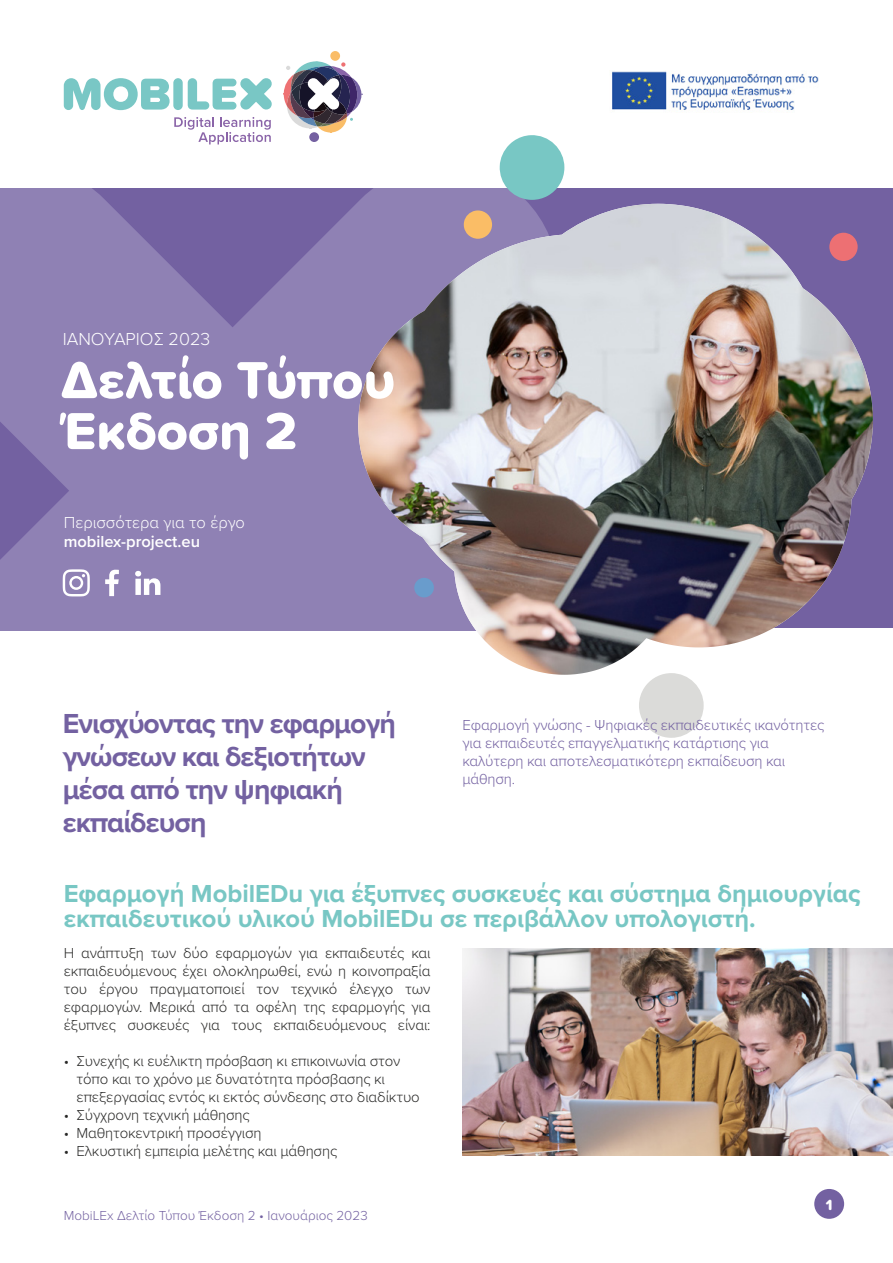
<style>
.page{position:relative;width:893px;height:1263px;background:#fff}
.page>*{position:absolute;margin:0;border:0;box-sizing:border-box;transform-origin:0 0}
.t1{font:54px/51px "Proxima Soft Extrabld";color:#fff}
.t2{font:700 28.5px/33px "Proxima Nova";letter-spacing:-.03em;color:#7361a1}
.t3{font:700 25.5px/25.5px "Proxima Nova";color:#78c7c4}
.t4{font:300 18px "Proxima Nova";color:#fff}
.t5{font:300 16.5px "Proxima Nova";color:#fff}
.t6{font:600 16.5px "Proxima Nova";color:#fff}
.t7{font:15.3px "Proxima Soft Extrabld";color:#fff}
.t8{font:300 15px/18px "Proxima Nova";letter-spacing:-.01em;color:#282827;text-align:justify}
.t9{font:300 15px/18px "Proxima Nova";letter-spacing:-.01em;color:#7361a1}
.t10{font:300 13.5px "Proxima Nova";color:#7361a1}
</style>
<div class="page">
<div style="left:814px;top:1189px;width:30px;height:30px;background:#7361a1;border-radius:50%"></div>
<div style="left:0;top:188px;width:893px;height:440px;background:#7361a1"></div>
<svg style="left:0;top:188px;width:529px;height:443px;fill:#8f81b4"></svg>
<svg style="left:105px;top:570px;width:14px;height:26px"></svg>
<svg style="left:135px;top:571px;width:25px;height:24px"></svg>
<svg style="left:63px;top:569px;width:27px;height:27px"></svg>
<div style="left:330px;top:51px;width:10px;height:10px;background:#fabd68;border-radius:50%"></div>
<div style="left:309px;top:132px;width:10px;height:10px;background:#7460a1;border-radius:50%"></div>
<svg style="left:284px;top:61px;width:77px;height:71px"></svg>
<svg style="left:64px;top:78px;width:106px;height:32px"></svg>
<div style="left:173px;top:78px;width:10px;height:32px;background:#79c7c5;border-radius:5px"></div>
<svg style="left:188px;top:78px;width:84px;height:32px"></svg>
<svg style="left:174px;top:117px;width:97px;height:27px"></svg>
<img style="left:646px;top:204px;width:227px;height:444px">
<img style="left:358px;top:204px;width:288px;height:471px">
<svg style="left:499px;top:135px;width:65px;height:65px"></svg>
<svg style="left:414px;top:578px;width:20px;height:19px"></svg>
<svg style="left:639px;top:673px;width:65px;height:65px"></svg>
<svg style="left:464px;top:210px;width:28px;height:29px"></svg>
<img style="left:612px;top:71px;width:207px;height:39px">
<img style="left:462px;top:948px;width:431px;height:207px">
<p class="t4" style="left:63px;top:326px;width:149px">ΙΑΝΟΥΆΡΙΟΣ 2023</p>
<h1 class="t1" style="left:61px;top:353px;width:336px">Δελτίο Τύπου<br>Έκδοση 2</h1>
<p class="t5" style="left:64px;top:510px;width:183px">Περισσότερα για το έργο</p>
<p class="t6" style="left:64px;top:529px;width:138px">mobilex-project.eu</p>
<h2 class="t2" style="left:63px;top:706px;width:335px">Ενισχύοντας την εφαρμογή γνώσεων και δεξιοτήτων μέσα από την ψηφιακή εκπαίδευση</h2>
<p class="t9" style="left:462px;top:715px;width:364px">Εφαρμογή γνώσης - Ψηφιακές εκπαιδευτικές ικανότητες για εκπαιδευτές επαγγελματικής κατάρτισης για καλύτερη και αποτελεσματικότερη εκπαίδευση και μάθηση.</p>
<h3 class="t3" style="left:64px;top:880px;width:798px">Εφαρμογή MobilEDu για έξυπνες συσκευές και σύστημα δημιουργίας εκπαιδευτικού υλικού MobilEDu σε περιβάλλον υπολογιστή.</h3>
<p class="t8" style="left:64px;top:943px;width:368px">Η ανάπτυξη των δύο εφαρμογών για εκπαιδευτές και εκπαιδευόμενους έχει ολοκληρωθεί, ενώ η κοινοπραξία του έργου πραγματοποιεί τον τεχνικό έλεγχο των εφαρμογών. Μερικά από τα οφέλη της εφαρμογής για έξυπνες συσκευές για τους εκπαιδευόμενους είναι:</p>
<p class="t8" style="left:77px;top:1051px;width:345px;text-align:left;text-indent:-13px">• Συνεχής κι ευέλικτη πρόσβαση κι επικοινωνία στον τόπο και το χρόνο με δυνατότητα πρόσβασης κι επεξεργασίας εντός κι εκτός σύνδεσης στο διαδίκτυο</p>
<p class="t8" style="left:64px;top:1105px;width:187px">• Σύγχρονη τεχνική μάθησης</p>
<p class="t8" style="left:64px;top:1123px;width:199px">• Μαθητοκεντρική προσέγγιση</p>
<p class="t8" style="left:64px;top:1141px;width:275px">• Ελκυστική εμπειρία μελέτης και μάθησης</p>
<p class="t10" style="left:64px;top:1206px;width:305px">MobiLEx Δελτίο Τύπου Έκδοση 2 • Ιανουάριος 2023</p>
<p class="t7" style="left:826px;top:1193px;width:8px">1</p>
</div>
